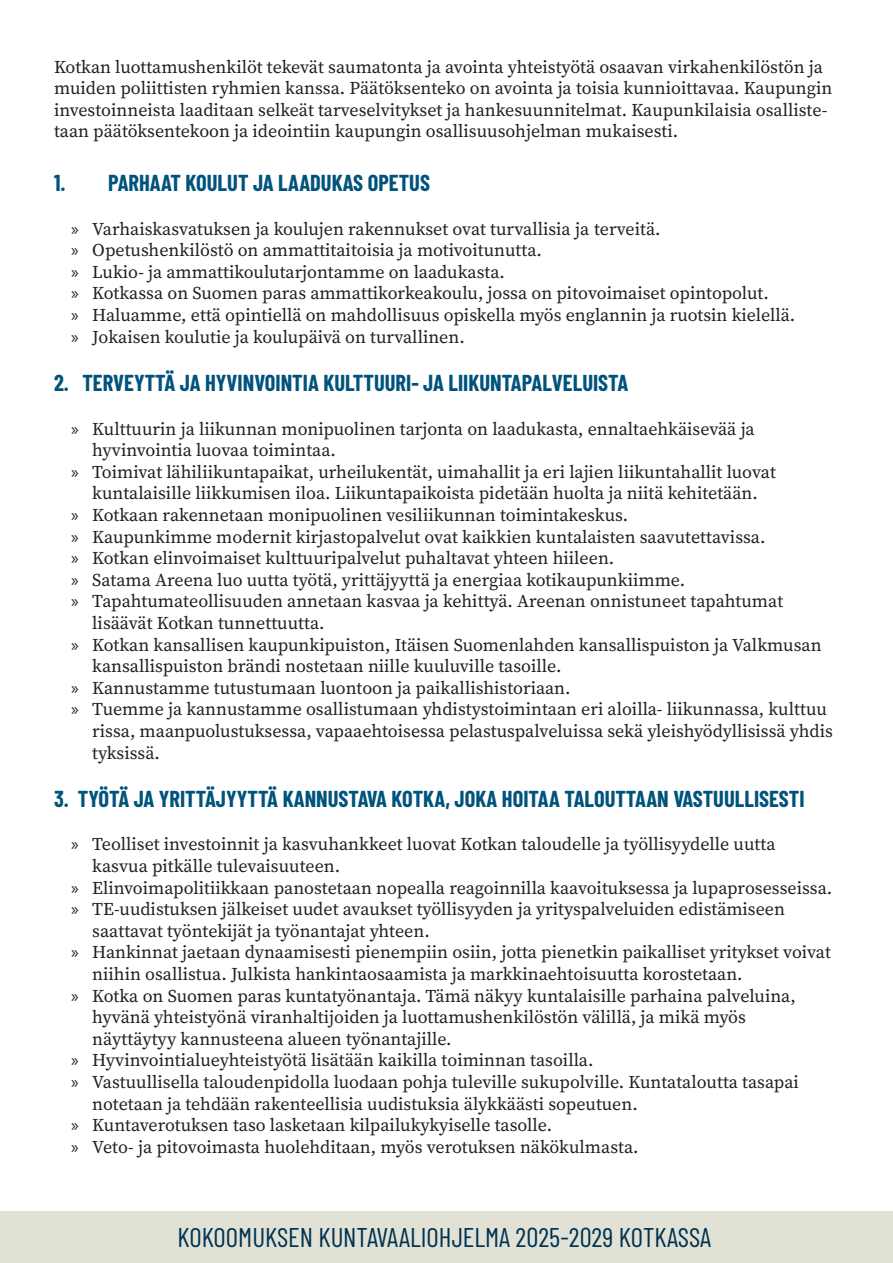
<style>
.page{position:relative;width:893px;height:1263px;background:#fff}
.page>*{position:absolute;margin:0;border:0;box-sizing:border-box;transform-origin:0 0}
.Yläotsikko{font:27px "Barlow Condensed";color:#003251}
.t1{font:700 22.5px "Barlow Condensed";color:#00537c}
.t2{font:18px/21.6px "Source Serif 4";color:#231f20}
.s1{font-family:"Myriad Pro"}
</style>
<div class="page">
<div style="left:0;top:1212px;width:893px;height:51px;background:#e1e2d5"></div>
<p class="t2" style="left:54px;top:56px;width:780px">Kotkan luottamushenkilöt tekevät saumatonta ja avointa yhteistyötä osaavan virkahenkilöstön ja muiden poliittisten ryhmien kanssa. Päätöksenteko on avointa ja toisia kunnioittavaa. Kaupungin investoinneista laaditaan selkeät tarveselvitykset ja hankesuunnitelmat. Kaupunkilaisia osalliste&shy;taan päätöksentekoon ja ideointiin kaupungin osallisuusohjelman mukaisesti.</p>
<p class="t1" style="left:54px;top:167px;width:377px">1. PARHAAT KOULUT JA LAADUKAS OPETUS</p>
<p class="t2" style="left:71px;top:218px;width:591px"><span class="s1">»</span> Varhaiskasvatuksen ja koulujen rakennukset ovat turvallisia ja terveitä.</p>
<p class="t2" style="left:71px;top:239px;width:472px"><span class="s1">»</span> Opetushenkilöstö on ammattitaitoisia ja motivoitunutta.</p>
<p class="t2" style="left:71px;top:261px;width:435px"><span class="s1">»</span> Lukio- ja ammattikoulutarjontamme on laadukasta.</p>
<p class="t2" style="left:71px;top:283px;width:699px"><span class="s1">»</span> Kotkassa on Suomen paras ammattikorkeakoulu, jossa on pitovoimaiset opintopolut.</p>
<p class="t2" style="left:71px;top:304px;width:726px"><span class="s1">»</span> Haluamme, että opintiellä on mahdollisuus opiskella myös englannin ja ruotsin kielellä.</p>
<p class="t2" style="left:71px;top:326px;width:395px"><span class="s1">»</span> Jokaisen koulutie ja koulupäivä on turvallinen.</p>
<p class="t1" style="left:54px;top:367px;width:576px">2. TERVEYTTÄ JA HYVINVOINTIA KULTTUURI- JA LIIKUNTAPALVELUISTA</p>
<p class="t2" style="left:92px;top:418px;width:664px;text-indent:-21px"><span class="s1">»</span> Kulttuurin ja liikunnan monipuolinen tarjonta on laadukasta, ennaltaehkäisevää ja hyvinvointia luovaa toimintaa.</p>
<p class="t2" style="left:71px;top:461px;width:706px;text-align:center"><span class="s1">»</span> Toimivat lähiliikuntapaikat, urheilukentät, uimahallit ja eri lajien liikuntahallit luovat kuntalaisille liikkumisen iloa. Liikuntapaikoista pidetään huolta ja niitä kehitetään.</p>
<p class="t2" style="left:71px;top:504px;width:559px"><span class="s1">»</span> Kotkaan rakennetaan monipuolinen vesiliikunnan toimintakeskus.</p>
<p class="t2" style="left:71px;top:526px;width:696px"><span class="s1">»</span> Kaupunkimme modernit kirjastopalvelut ovat kaikkien kuntalaisten saavutettavissa.</p>
<p class="t2" style="left:71px;top:547px;width:545px"><span class="s1">»</span> Kotkan elinvoimaiset kulttuuripalvelut puhaltavat yhteen hiileen.</p>
<p class="t2" style="left:71px;top:569px;width:616px"><span class="s1">»</span> Satama Areena luo uutta työtä, yrittäjyyttä ja energiaa kotikaupunkiimme.</p>
<p class="t2" style="left:92px;top:590px;width:692px;text-indent:-21px"><span class="s1">»</span> Tapahtumateollisuuden annetaan kasvaa ja kehittyä. Areenan onnistuneet tapahtumat lisäävät Kotkan tunnettuutta.</p>
<p class="t2" style="left:92px;top:634px;width:731px;text-indent:-21px"><span class="s1">»</span> Kotkan kansallisen kaupunkipuiston, Itäisen Suomenlahden kansallispuiston ja Valkmusan kansallispuiston brändi nostetaan niille kuuluville tasoille.</p>
<p class="t2" style="left:71px;top:677px;width:501px"><span class="s1">»</span> Kannustamme tutustumaan luontoon ja paikallishistoriaan.</p>
<p class="t2" style="left:92px;top:698px;width:742px;text-indent:-21px"><span class="s1">»</span> Tuemme ja kannustamme osallistumaan yhdistystoimintaan eri aloilla- liikunnassa, kulttuu rissa, maanpuolustuksessa, vapaaehtoisessa pelastuspalveluissa sekä yleishyödyllisissä yhdis tyksissä.</p>
<p class="t1" style="left:54px;top:783px;width:752px">3. TYÖTÄ JA YRITTÄJYYTTÄ KANNUSTAVA KOTKA, JOKA HOITAA TALOUTTAAN VASTUULLISESTI</p>
<p class="t2" style="left:92px;top:833px;width:685px;text-indent:-21px"><span class="s1">»</span> Teolliset investoinnit ja kasvuhankkeet luovat Kotkan taloudelle ja työllisyydelle uutta kasvua pitkälle tulevaisuuteen.</p>
<p class="t2" style="left:71px;top:877px;width:763px"><span class="s1">»</span> Elinvoimapolitiikkaan panostetaan nopealla reagoinnilla kaavoituksessa ja lupaprosesseissa.</p>
<p class="t2" style="left:92px;top:898px;width:694px;text-indent:-21px"><span class="s1">»</span> TE-uudistuksen jälkeiset uudet avaukset työllisyyden ja yrityspalveluiden edistämiseen saattavat työntekijät ja työnantajat yhteen.</p>
<p class="t2" style="left:92px;top:941px;width:740px;text-indent:-21px"><span class="s1">»</span> Hankinnat jaetaan dynaamisesti pienempiin osiin, jotta pienetkin paikalliset yritykset voivat niihin osallistua. Julkista hankintaosaamista ja markkinaehtoisuutta korostetaan.</p>
<p class="t2" style="left:92px;top:985px;width:705px;text-indent:-21px"><span class="s1">»</span> Kotka on Suomen paras kuntatyönantaja. Tämä näkyy kuntalaisille parhaina palveluina, hyvänä yhteistyönä viranhaltijoiden ja luottamushenkilöstön välillä, ja mikä myös näyttäytyy kannusteena alueen työnantajille.</p>
<p class="t2" style="left:71px;top:1049px;width:524px"><span class="s1">»</span> Hyvinvointialueyhteistyötä lisätään kaikilla toiminnan tasoilla.</p>
<p class="t2" style="left:92px;top:1071px;width:708px;text-indent:-21px"><span class="s1">»</span> Vastuullisella taloudenpidolla luodaan pohja tuleville sukupolville. Kuntataloutta tasapai notetaan ja tehdään rakenteellisia uudistuksia älykkäästi sopeutuen.</p>
<p class="t2" style="left:71px;top:1114px;width:483px"><span class="s1">»</span> Kuntaverotuksen taso lasketaan kilpailukykyiselle tasolle.</p>
<p class="t2" style="left:71px;top:1136px;width:569px"><span class="s1">»</span> Veto- ja pitovoimasta huolehditaan, myös verotuksen näkökulmasta.</p>
<p class="Yläotsikko" style="left:177px;top:1218px;width:535px">KOKOOMUKSEN KUNTAVAALIOHJELMA 2025-2029 KOTKASSA</p>
</div>
